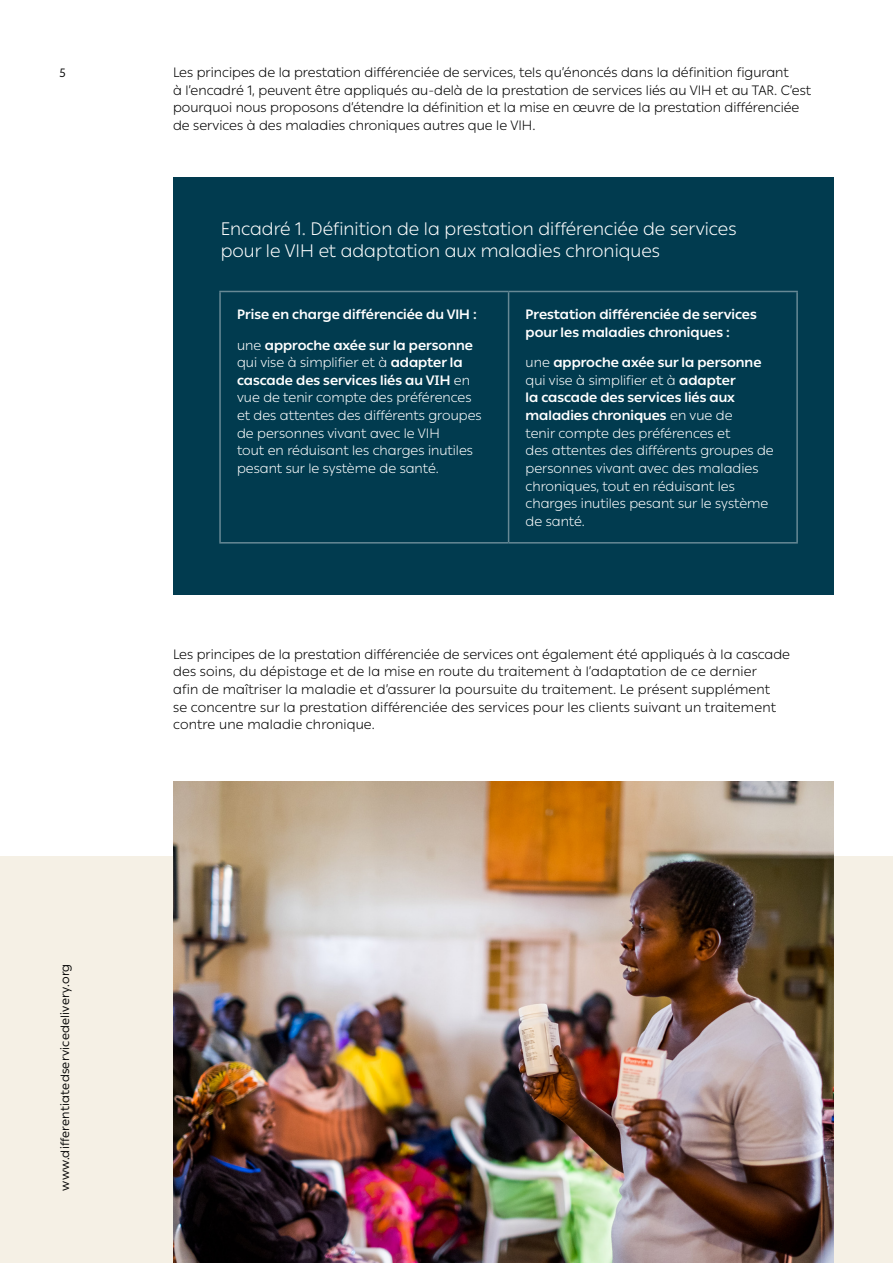
<style>
.page{position:relative;width:893px;height:1263px;background:#fff}
.page>*{position:absolute;margin:0;border:0;box-sizing:border-box;transform-origin:0 0}
.Intro__16Pt__Light{font:300 18px/21.6px "IAS Ribbon Sans";color:#fff}
.Copy__10Pt__Light{font:300 13.5px/17.7px "IAS Ribbon Sans";color:#000}
.Copy__10Pt__Light-2{font:300 13.5px/17.7px "IAS Ribbon Sans";color:#fff}
.Copy__10Pt__Light-3{font:700 13.5px/17.7px "IAS Ribbon Sans";color:#fff}
.t1{font:12px "IAS Ribbon Sans";letter-spacing:.02em;color:#000}
.s1{font-weight:700}
</style>
<div class="page">
<div style="left:0;top:857px;width:893px;height:406px;background:#f5f0e5"></div>
<img style="left:173px;top:781px;width:660px;height:482px">
<div style="left:173px;top:178px;width:660px;height:417px;background:#013b4f"></div>
<hr style="left:219px;top:291px;width:290px;height:1px;background:#678995">
<hr style="left:219px;top:292px;width:2px;height:250px;background:#678995">
<hr style="left:509px;top:291px;width:289px;height:1px;background:#678995">
<hr style="left:508px;top:292px;width:1px;height:250px;background:#678995">
<hr style="left:796px;top:292px;width:2px;height:250px;background:#678995">
<hr style="left:219px;top:542px;width:290px;height:2px;background:#678995">
<hr style="left:509px;top:542px;width:289px;height:2px;background:#678995">
<p class="t1" style="left:60px;top:64px;width:8px">5</p>
<p class="t1" style="left:56px;top:1191px;width:228px;rotate:-90deg">www.differentiatedservicedelivery.org</p>
<p class="Copy__10Pt__Light" style="left:173px;top:63px;width:639px">Les principes de la prestation différenciée de services, tels qu’énoncés dans la définition figurant<br>à l’encadré 1, peuvent être appliqués au-delà de la prestation de services liés au VIH et au TAR. C’est pourquoi nous proposons d’étendre la définition et la mise en œuvre de la prestation différenciée de services à des maladies chroniques autres que le VIH.</p>
<p class="Intro__16Pt__Light" style="left:221px;top:217px;width:517px">Encadré 1. Définition de la prestation différenciée de services pour le VIH et adaptation aux maladies chroniques</p>
<p class="Copy__10Pt__Light-3" style="left:237px;top:305px;width:241px">Prise en charge différenciée du VIH :</p>
<p class="Copy__10Pt__Light-2" style="left:237px;top:335px;width:246px">une <span class="s1">approche axée sur la personne </span>qui vise à simplifier et à <span class="s1">adapter la cascade des services liés au VIH</span> en vue de tenir compte des préférences et des attentes des différents groupes de personnes vivant avec le VIH<br>tout en réduisant les charges inutiles pesant sur le système de santé.</p>
<p class="Copy__10Pt__Light-3" style="left:526px;top:305px;width:233px">Prestation différenciée de services pour les maladies chroniques :</p>
<p class="Copy__10Pt__Light-2" style="left:526px;top:353px;width:250px">une <span class="s1">approche axée sur la personne </span>qui vise à simplifier et à <span class="s1">adapter<br>la cascade des services liés aux maladies chroniques</span> en vue de<br>tenir compte des préférences et<br>des attentes des différents groupes de personnes vivant avec des maladies chroniques, tout en réduisant les charges inutiles pesant sur le système de santé.</p>
<p class="Copy__10Pt__Light" style="left:173px;top:645px;width:618px">Les principes de la prestation différenciée de services ont également été appliqués à la cascade des soins, du dépistage et de la mise en route du traitement à l’adaptation de ce dernier<br>afin de maîtriser la maladie et d’assurer la poursuite du traitement. Le présent supplément<br>se concentre sur la prestation différenciée des services pour les clients suivant un traitement contre une maladie chronique.</p>
</div>
